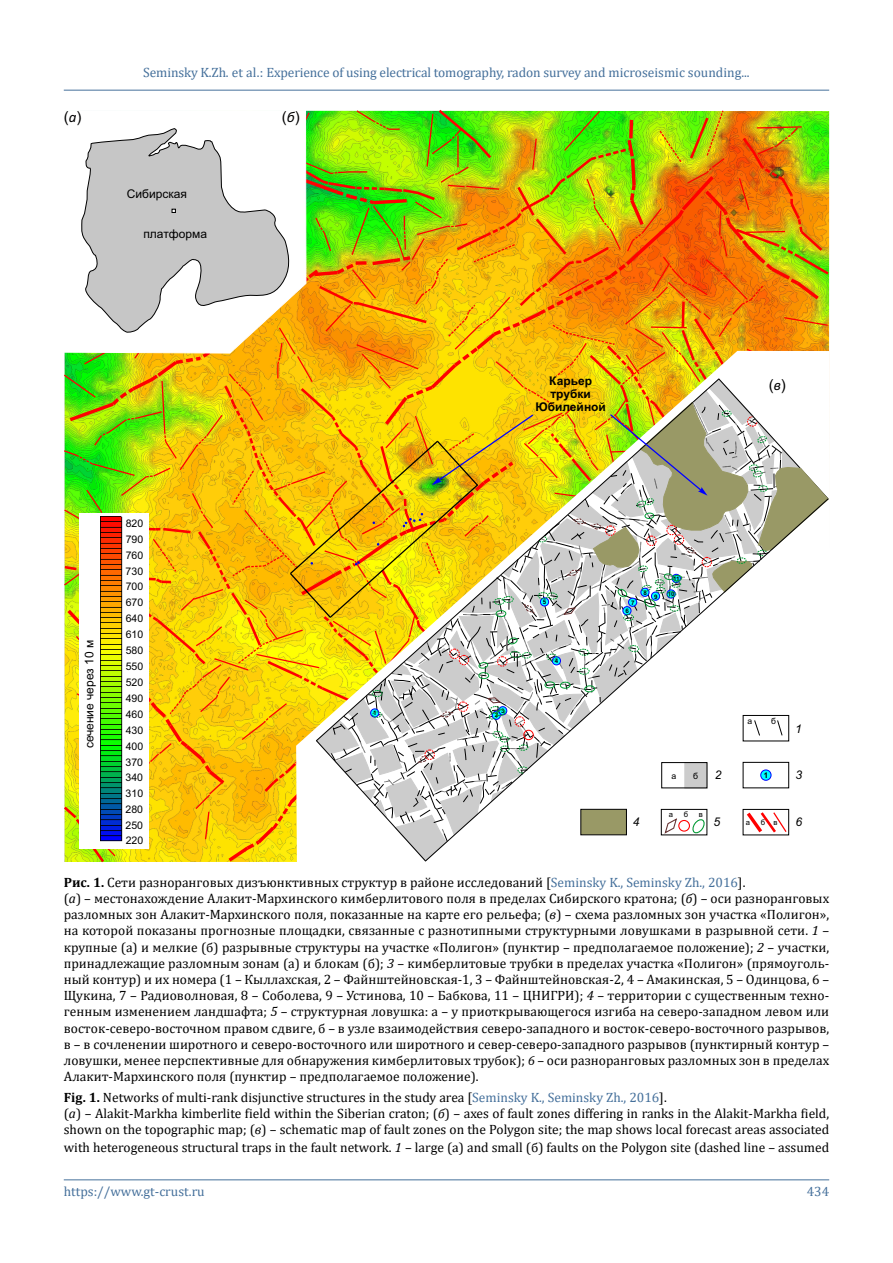
<style>
.page{position:relative;width:893px;height:1263px;background:#fff}
.page>*{position:absolute;margin:0;border:0;box-sizing:border-box;transform-origin:0 0}
.t1{font:15px "Arial";color:#000}
.t2{font:13.5px/16.2px "Cambria";color:#000}
.t3{font:13.5px "Cambria";letter-spacing:-.01em;color:#45709b}
.t4{font:12px "Arial";color:#000}
.t5{font:700 12px/13.4px "Arial";color:#000;text-align:center}
.t6{font:italic 12px "Arial";color:#000}
.t7{font:10.5px/15.9px "Arial";color:#000;text-align:justify}
.t8{font:8.7px "Arial";color:#000}
.t9{font:8.55px "Arial";color:#000}
.t10{font:700 7.8px "Arial";color:#000}
.t11{font:7.65px "Arial";color:#000}
.t12{font:700 6.3px "Arial";color:#000}
.s1{font-family:"Calibri";font-style:italic}
.s2{font-weight:700}
.s3{color:#45709b}
.s4{font-style:italic}
</style>
<div class="page">
<hr style="left:64px;top:1179px;width:765px;height:1px;background:#45709b">
<hr style="left:64px;top:90px;width:765px;height:1px;background:#45709b">
<img style="left:64px;top:109px;width:765px;height:753px">
<div style="left:581px;top:809px;width:46px;height:26px;background:#996;border:1px solid #000"></div>
<p class="t1" style="left:64px;top:111px;width:19px">( )<span class="s1">а</span></p>
<p class="t3" style="left:143px;top:65px;width:608px">Seminsky K.Zh. et al.: Experience of using electrical tomography, radon survey and microseismic sounding...</p>
<p class="t4" style="left:127px;top:189px;width:62px">Сибирская</p>
<p class="t4" style="left:143px;top:230px;width:65px">платформа</p>
<p class="t1" style="left:282px;top:111px;width:19px">( )<span class="s1">б</span></p>
<p class="t4" style="left:85px;top:748px;width:110px;rotate:-90deg">сечение через 10 м</p>
<p class="t7" style="left:126px;top:516px;width:19px">820<br>790<br>760<br>730<br>700<br>670<br>640<br>610<br>580<br>550<br>520<br>490<br>460<br>430<br>400<br>370<br>340<br>310<br>280<br>250<br>220</p>
<p class="t12" style="left:373px;top:711px;width:5px">1</p>
<p class="t5" style="left:535px;top:375px;width:72px">Карьер трубки<br>Юбилейной</p>
<p class="t1" style="left:769px;top:379px;width:19px">( )<span class="s1">в</span></p>
<p class="t12" style="left:501px;top:708px;width:5px">3</p>
<p class="t12" style="left:495px;top:713px;width:5px">2</p>
<p class="t12" style="left:543px;top:599px;width:5px">5</p>
<p class="t12" style="left:555px;top:658px;width:5px">4</p>
<p class="t12" style="left:631px;top:600px;width:5px">7</p>
<p class="t12" style="left:625px;top:608px;width:5px">6</p>
<p class="t12" style="left:643px;top:590px;width:5px">8</p>
<p class="t12" style="left:654px;top:594px;width:5px">9</p>
<p class="t12" style="left:673px;top:576px;width:8px">11</p>
<p class="t12" style="left:668px;top:591px;width:8px">10</p>
<p class="t6" style="left:633px;top:815px;width:8px">4</p>
<p class="t9" style="left:747px;top:718px;width:6px">а</p>
<p class="t9" style="left:771px;top:718px;width:6px">б</p>
<p class="t6" style="left:795px;top:721px;width:8px">1</p>
<p class="t6" style="left:795px;top:768px;width:8px">3</p>
<p class="t6" style="left:715px;top:768px;width:8px">2</p>
<p class="t8" style="left:671px;top:772px;width:6px">а</p>
<p class="t8" style="left:693px;top:772px;width:6px">б</p>
<p class="t10" style="left:764px;top:772px;width:6px">1</p>
<p class="t11" style="left:669px;top:812px;width:6px">а</p>
<p class="t11" style="left:684px;top:812px;width:6px">б</p>
<p class="t11" style="left:699px;top:812px;width:6px">в</p>
<p class="t6" style="left:713px;top:815px;width:8px">5</p>
<p class="t11" style="left:746px;top:820px;width:6px">а</p>
<p class="t11" style="left:761px;top:820px;width:18px">б в</p>
<p class="t6" style="left:795px;top:815px;width:8px">6</p>
<p class="t2" style="left:64px;top:874px;width:767px"><span class="s2">Рис. 1.</span> Сети разноранговых дизъюнктивных структур в районе исследований [<span class="s3">Seminsky K., Seminsky Zh., 2016</span>].<br>(<span class="s4">а</span>) – местонахождение Алакит-Мархинского кимберлитового поля в пределах Сибирского кратона; (<span class="s4">б</span>) – оси разноранговых разломных зон Алакит-Мархинского поля, показанные на карте его рельефа; (<span class="s4">в</span>) – схема разломных зон участка «Полигон», на которой показаны прогнозные площадки, связанные с разнотипными структурными ловушками в разрывной сети. <span class="s4">1</span> – крупные (а) и мелкие (б) разрывные структуры на участке «Полигон» (пунктир – предполагаемое положение); <span class="s4">2</span> – участки, принадлежащие разломным зонам (а) и блокам (б); <span class="s4">3</span> – кимберлитовые трубки в пределах участка «Полигон» (прямоуголь&shy;ный контур) и их номера (1 – Кыллахская, 2 – Файнштейновская-1, 3 – Файнштейновская-2, 4 – Амакинская, 5 – Одинцова, 6 – Щукина, 7 – Радиоволновая, 8 – Соболева, 9 – Устинова, 10 – Бабкова, 11 – ЦНИГРИ); <span class="s4">4</span> – территории с существенным техно&shy;генным изменением ландшафта; <span class="s4">5</span> – структурная ловушка: а – у приоткрывающегося изгиба на северо-западном левом или восток-северо-восточном правом сдвиге, б – в узле взаимодействия северо-западного и восток-северо-восточного разрывов, в – в сочленении широтного и северо-восточного или широтного и север-северо-западного разрывов (пунктирный контур – ловушки, менее перспективные для обнаружения кимберлитовых трубок); <span class="s4">6</span> – оси разноранговых разломных зон в пределах Алакит-Мархинского поля (пунктир – предполагаемое положение).</p>
<p class="t2" style="left:64px;top:1089px;width:767px"><span class="s2">Fig. 1.</span> Networks of multi-rank disjunctive structures in the study area [<span class="s3">Seminsky K., Seminsky Zh., 2016</span>].<br>(<span class="s4">а</span>) – Alakit-Markha kimberlite field within the Siberian craton; (<span class="s4">б</span>) – axes of fault zones differing in ranks in the Alakit-Markha field, shown on the topographic map; (<span class="s4">в</span>) – schematic map of fault zones on the Polygon site; the map shows local forecast areas associated</p>
<p class="t2" style="left:64px;top:1139px;width:767px">with heterogeneous structural traps in the fault network. <span class="s4">1</span> – large (a) and small (б) faults on the Polygon site (dashed line – assumed</p>
<p class="t3" style="left:64px;top:1183px;width:142px">https://www.gt-crust.ru</p>
<p class="t3" style="left:807px;top:1183px;width:24px">434</p>
</div>
